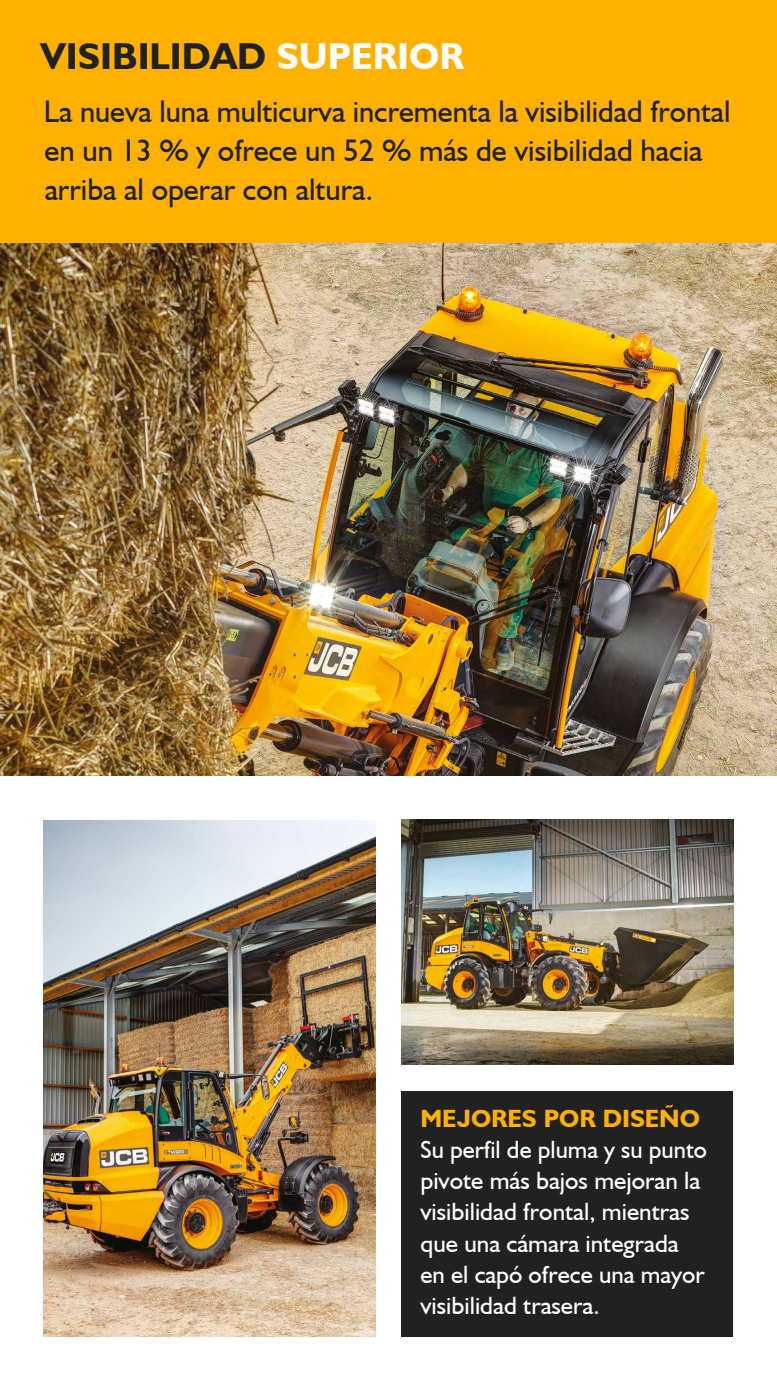
<style>
.page{position:relative;width:777px;height:1380px;background:#fff}
.page>*{position:absolute;margin:0;border:0;box-sizing:border-box;transform-origin:0 0}
.t1{font:700 37.5px "JCB Euro";color:#212121}
.t2{font:31.25px/39.1px "JCB Euro Roman";color:#212121}
.t3{font:25px/31.2px "JCB Euro Roman";color:#fff}
.t4{font:700 25px "JCB Euro";color:#ffb000}
.s1{color:#fff}
</style>
<div class="page">
<img style="left:0;top:243px;width:776px;height:532px">
<img style="left:44px;top:820px;width:331px;height:516px">
<div style="left:0;top:0;width:776px;height:243px;background:#ffb000"></div>
<div style="left:401px;top:1091px;width:331px;height:245px;background:#212121"></div>
<img style="left:401px;top:819px;width:331px;height:246px">
<h1 class="t1" style="left:40px;top:33px;width:425px">VISIBILIDAD <span class="s1">SUPERIOR</span></h1>
<p class="t2" style="left:44px;top:91px;width:687px">La nueva luna multicurva incrementa la visibilidad frontal en un 13 % y ofrece un 52 % más de visibilidad hacia arriba al operar con altura.</p>
<p class="t4" style="left:420px;top:1103px;width:281px">MEJORES POR DISEÑO</p>
<p class="t3" style="left:420px;top:1133px;width:288px">Su perfil de pluma y su punto pivote más bajos mejoran la visibilidad frontal, mientras que una cámara integrada en el capó ofrece una mayor visibilidad trasera.</p>
</div>
